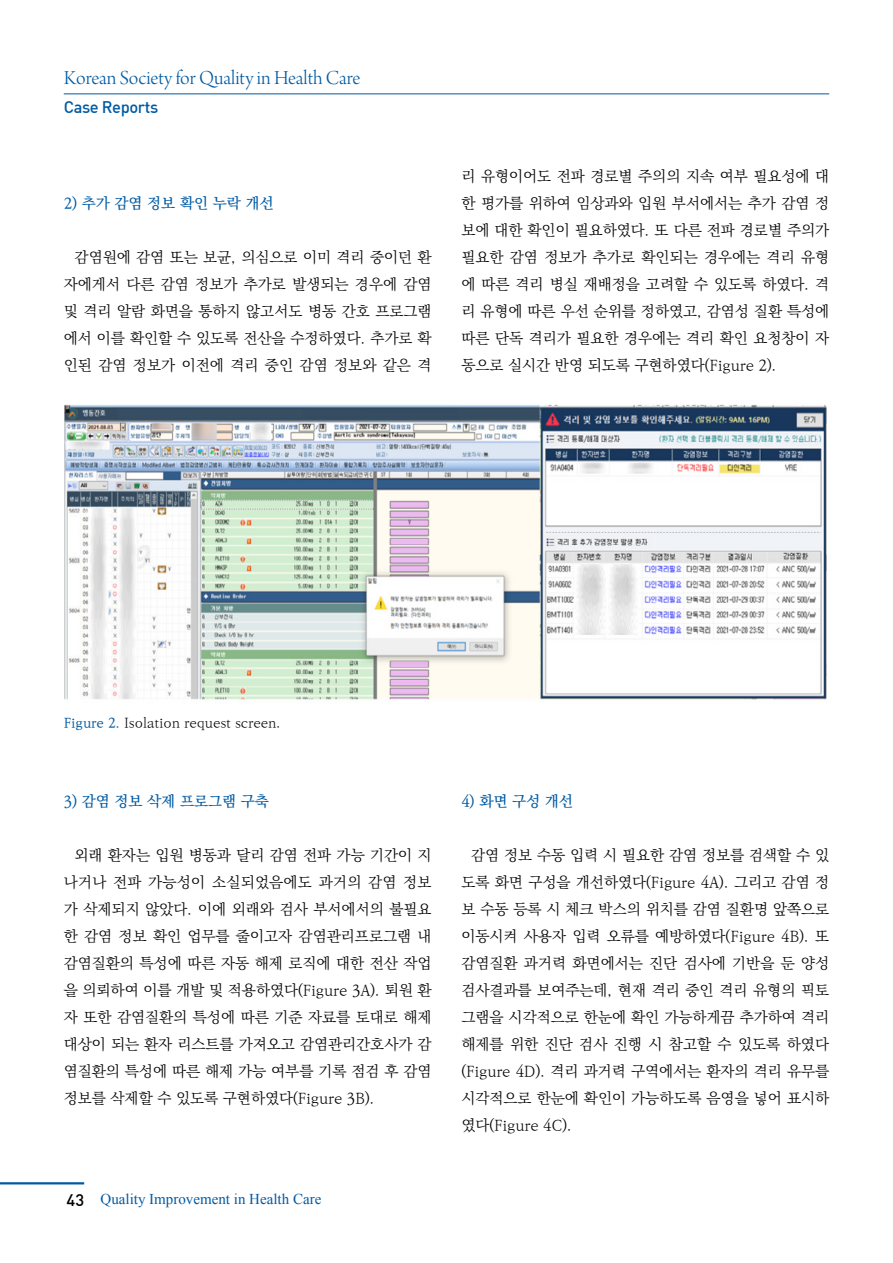
<style>
.page{position:relative;width:893px;height:1263px;background:#fff}
.page>*{position:absolute;margin:0;border:0;box-sizing:border-box;transform-origin:0 0}
.t1{font:21px "Arno Pro Light Display";color:#005ba4}
.t2{font:16.5px "Dinmed";letter-spacing:-.025em;color:#005ba4}
.t3{font:15px/27px "Ko Pub Batang PL";color:#000;text-align:justify}
.t4{font:15px "Ko Pub Batang PM";color:#005ba4}
.t5{font:15px "Times New Roman";color:#005ba4}
.t6{font:13.5px "Ko Pub Batang PL";color:#000}
.s1{font-family:"Ko Pub Batang PM";color:#005ba4}
.s2{font-family:"Dinmed";font-size:16.5px;color:#000}
</style>
<div class="page">
<hr style="left:0;top:1182px;width:84px;height:2px;background:#005ba4">
<hr style="left:64px;top:93px;width:765px;height:1px;background:#005ba4">
<img style="left:64px;top:404px;width:763px;height:296px">
<h1 class="t1" style="left:64px;top:66px;width:298px">Korean Society for Quality in Health Care</h1>
<p class="t2" style="left:64px;top:96px;width:96px">Case Reports</p>
<p class="t4" style="left:64px;top:196px;width:211px">2) 추가 감염 정보 확인 누락 개선</p>
<p class="t3" style="left:64px;top:245px;width:369px;text-indent:11px">감염원에 감염 또는 보균, 의심으로 이미 격리 중이던 환 자에게서 다른 감염 정보가 추가로 발생되는 경우에 감염 및 격리 알람 화면을 통하지 않고서도 병동 간호 프로그램 에서 이를 확인할 수 있도록 전산을 수정하였다. 추가로 확 인된 감염 정보가 이전에 격리 중인 감염 정보와 같은 격</p>
<p class="t3" style="left:461px;top:164px;width:369px">리 유형이어도 전파 경로별 주의의 지속 여부 필요성에 대 한 평가를 위하여 임상과와 입원 부서에서는 추가 감염 정 보에 대한 확인이 필요하였다. 또 다른 전파 경로별 주의가 필요한 감염 정보가 추가로 확인되는 경우에는 격리 유형 에 따른 격리 병실 재배정을 고려할 수 있도록 하였다. 격 리 유형에 따른 우선 순위를 정하였고, 감염성 질환 특성에 따른 단독 격리가 필요한 경우에는 격리 확인 요청창이 자 동으로 실시간 반영 되도록 구현하였다(Figure 2).</p>
<p class="t6" style="left:64px;top:716px;width:218px"><span class="s1">Figure 2.</span> Isolation request screen.</p>
<p class="t4" style="left:64px;top:794px;width:207px">3) 감염 정보 삭제 프로그램 구축</p>
<p class="t3" style="left:64px;top:842px;width:369px;text-indent:11px">외래 환자는 입원 병동과 달리 감염 전파 가능 기간이 지 나거나 전파 가능성이 소실되었음에도 과거의 감염 정보 가 삭제되지 않았다. 이에 외래와 검사 부서에서의 불필요 한 감염 정보 확인 업무를 줄이고자 감염관리프로그램 내 감염질환의 특성에 따른 자동 해제 로직에 대한 전산 작업 을 의뢰하여 이를 개발 및 적용하였다(Figure 3A). 퇴원 환 자 또한 감염질환의 특성에 따른 기준 자료를 토대로 해제 대상이 되는 환자 리스트를 가져오고 감염관리간호사가 감 염질환의 특성에 따른 해제 가능 여부를 기록 점검 후 감염 정보를 삭제할 수 있도록 구현하였다(Figure 3B).</p>
<p class="t5" style="left:67px;top:1189px;width:256px"><span class="s2">43</span> Quality Improvement in Health Care</p>
<p class="t4" style="left:461px;top:794px;width:113px">4) 화면 구성 개선</p>
<p class="t3" style="left:461px;top:842px;width:369px;text-indent:10px">감염 정보 수동 입력 시 필요한 감염 정보를 검색할 수 있 도록 화면 구성을 개선하였다(Figure 4A). 그리고 감염 정 보 수동 등록 시 체크 박스의 위치를 감염 질환명 앞쪽으로 이동시켜 사용자 입력 오류를 예방하였다(Figure 4B). 또 감염질환 과거력 화면에서는 진단 검사에 기반을 둔 양성 검사결과를 보여주는데, 현재 격리 중인 격리 유형의 픽토 그램을 시각적으로 한눈에 확인 가능하게끔 추가하여 격리 해제를 위한 진단 검사 진행 시 참고할 수 있도록 하였다 (Figure 4D). 격리 과거력 구역에서는 환자의 격리 유무를 시각적으로 한눈에 확인이 가능하도록 음영을 넣어 표시하 였다(Figure 4C).</p>
</div>
